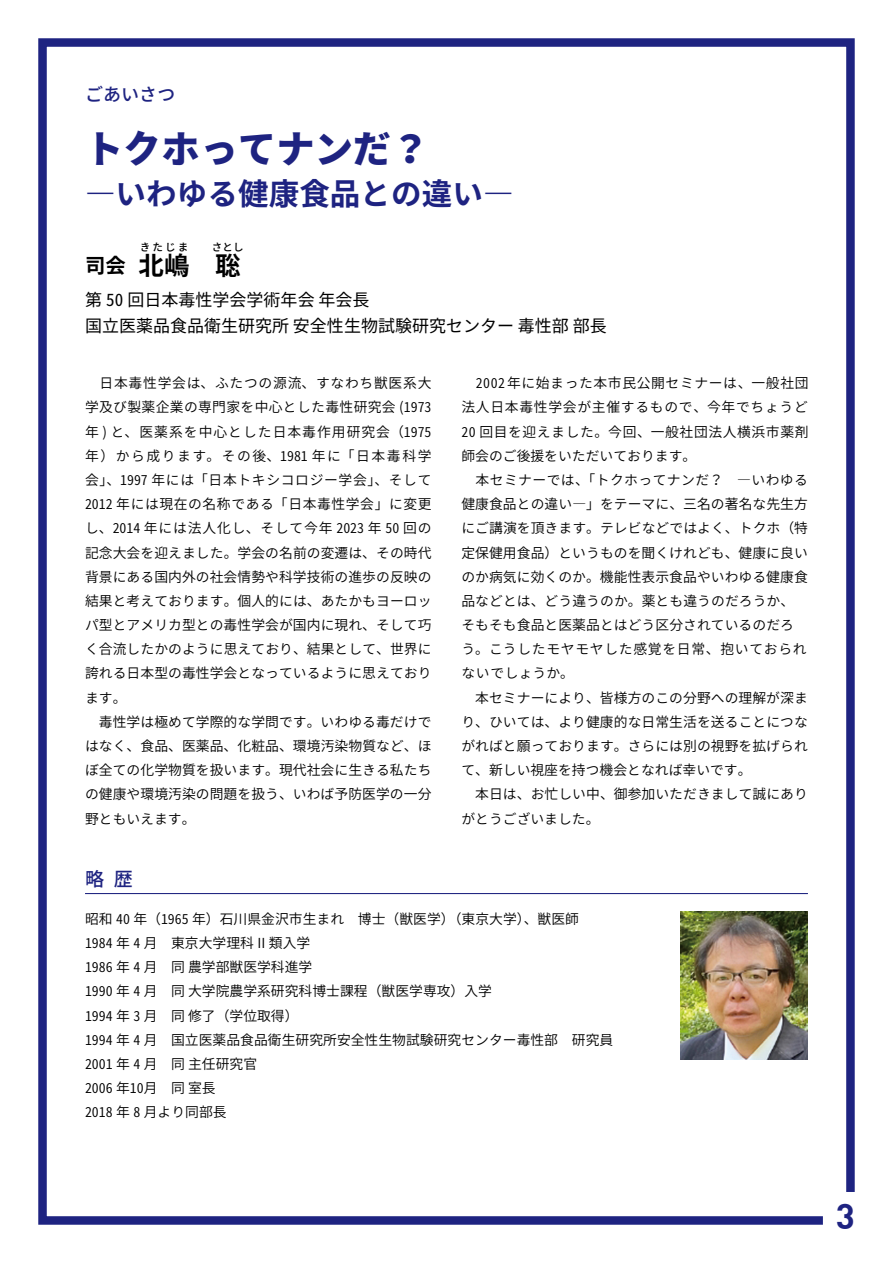
<style>
.page{position:relative;width:893px;height:1263px;background:#fff}
.page>*{position:absolute;margin:0;border:0;box-sizing:border-box;transform-origin:0 0}
.t1{font:800 38.25px "Source Han Sans JP";color:#1e2381}
.t2{font:700 35.1px "DIN";color:#1e2381}
.t3{font:700 30.6px "Source Han Sans JP";color:#1e2381}
.t4{font:700 25.5px "Source Han Sans JP";color:#000}
.t5{font:700 20.4px "Source Han Sans JP";color:#000}
.t6{font:500 19.2px "Source Han Sans JP";color:#1e2381}
.t7{font:500 18px "Source Han Sans JP";color:#1e2381}
.t8{font:16.95px/25.5px "Source Han Sans JP";color:#000}
.t9{font:13.8px/24.2px "Source Han Sans JP";letter-spacing:.005em;color:#000}
.t10{font:500 10.65px "Source Han Sans JP";letter-spacing:.2em;color:#000}
.s1{font-size:25.5px}
</style>
<div class="page">
<div style="left:38px;top:38px;width:817px;height:1187px;border:9px solid #1e2381"></div>
<div style="left:823px;top:1192px;width:44px;height:42px;background:#fff"></div>
<hr style="left:85px;top:893px;width:723px;height:1px;background:#1e2381">
<img style="left:680px;top:911px;width:128px;height:149px">
<h3 class="t7" style="left:85px;top:84px;width:92px">ごあいさつ</h3>
<h1 class="t1" style="left:85px;top:128px;width:346px">トクホってナンだ？</h1>
<h3 class="t3" style="left:85px;top:176px;width:430px">―いわゆる健康食品との違い―</h3>
<p class="t10" style="left:140px;top:242px;width:50px">きたじま</p>
<h3 class="t4" style="left:164px;top:251px;width:78px">嶋　聡</h3>
<p class="t10" style="left:212px;top:242px;width:33px">さとし</p>
<p class="t8" style="left:85px;top:287px;width:523px">第 50 回日本毒性学会学術年会 年会長<br>国立医薬品食品衛生研究所 安全性生物試験研究センター 毒性部 部長</p>
<h3 class="t5" style="left:85px;top:254px;width:81px">司会 <span class="s1">北</span></h3>
<p class="t9" style="left:85px;top:371px;width:348px">　日本毒性学会は、ふたつの源流、すなわち獣医系大学及び製薬企業の専門家を中心とした毒性研究会 (1973年 ) と、医薬系を中心とした日本毒作用研究会（1975年）から成ります。その後、1981 年に「日本毒科学会」、1997 年には「日本トキシコロジー学会」、そして<br>2012 年には現在の名称である「日本毒性学会」に変更し、2014 年には法人化し、そして今年 2023 年 50 回の記念大会を迎えました。学会の名前の変遷は、その時代背景にある国内外の社会情勢や科学技術の進歩の反映の結果と考えております。個人的には、あたかもヨーロッパ型とアメリカ型との毒性学会が国内に現れ、そして巧く合流したかのように思えており、結果として、世界に誇れる日本型の毒性学会となっているように思えております。　<br>　毒性学は極めて学際的な学問です。いわゆる毒だけではなく、食品、医薬品、化粧品、環境汚染物質など、ほぼ全ての化学物質を扱います。現代社会に生きる私たちの健康や環境汚染の問題を扱う、いわば予防医学の一分野ともいえます。</p>
<p class="t9" style="left:461px;top:371px;width:349px;text-align:justify">　2002 年に始まった本市民公開セミナーは、一般社団法人日本毒性学会が主催するもので、今年でちょうど20 回目を迎えました。今回、一般社団法人横浜市薬剤師会のご後援をいただいております。</p>
<p class="t9" style="left:461px;top:468px;width:348px;text-indent:14px">本セミナーでは、「トクホってナンだ？　―いわゆる健康食品との違い―」をテーマに、三名の著名な先生方にご講演を頂きます。テレビなどではよく、トクホ（特定保健用食品）というものを聞くけれども、健康に良いのか病気に効くのか。機能性表示食品やいわゆる健康食品などとは、どう違うのか。薬とも違うのだろうか、そもそも食品と医薬品とはどう区分されているのだろう。こうしたモヤモヤした感覚を日常、抱いておられないでしょうか。</p>
<p class="t9" style="left:461px;top:686px;width:348px;text-indent:14px">本セミナーにより、皆様方のこの分野への理解が深まり、ひいては、より健康的な日常生活を送ることにつながればと願っております。さらには別の視野を拡げられて、新しい視座を持つ機会となれば幸いです。　<br>　本日は、お忙しい中、御参加いただきまして誠にありがとうございました。</p>
<h3 class="t6" style="left:85px;top:869px;width:49px">略 歴</h3>
<p class="t9" style="left:85px;top:907px;width:530px">昭和 40 年（1965 年）石川県金沢市生まれ　博士（獣医学）（東京大学）、獣医師<br>1984 年 4 月 東京大学理科 II 類入学<br>1986 年 4 月 同 農学部獣医学科進学<br>1990 年 4 月 同 大学院農学系研究科博士課程（獣医学専攻）入学<br>1994 年 3 月 同 修了（学位取得）<br>1994 年 4 月 国立医薬品食品衛生研究所安全性生物試験研究センター毒性部　研究員<br>2001 年 4 月 同 主任研究官<br>2006 年10月 同 室長<br>2018 年 8 月より同部長</p>
<h2 class="t2" style="left:836px;top:1194px;width:21px">3</h2>
</div>
